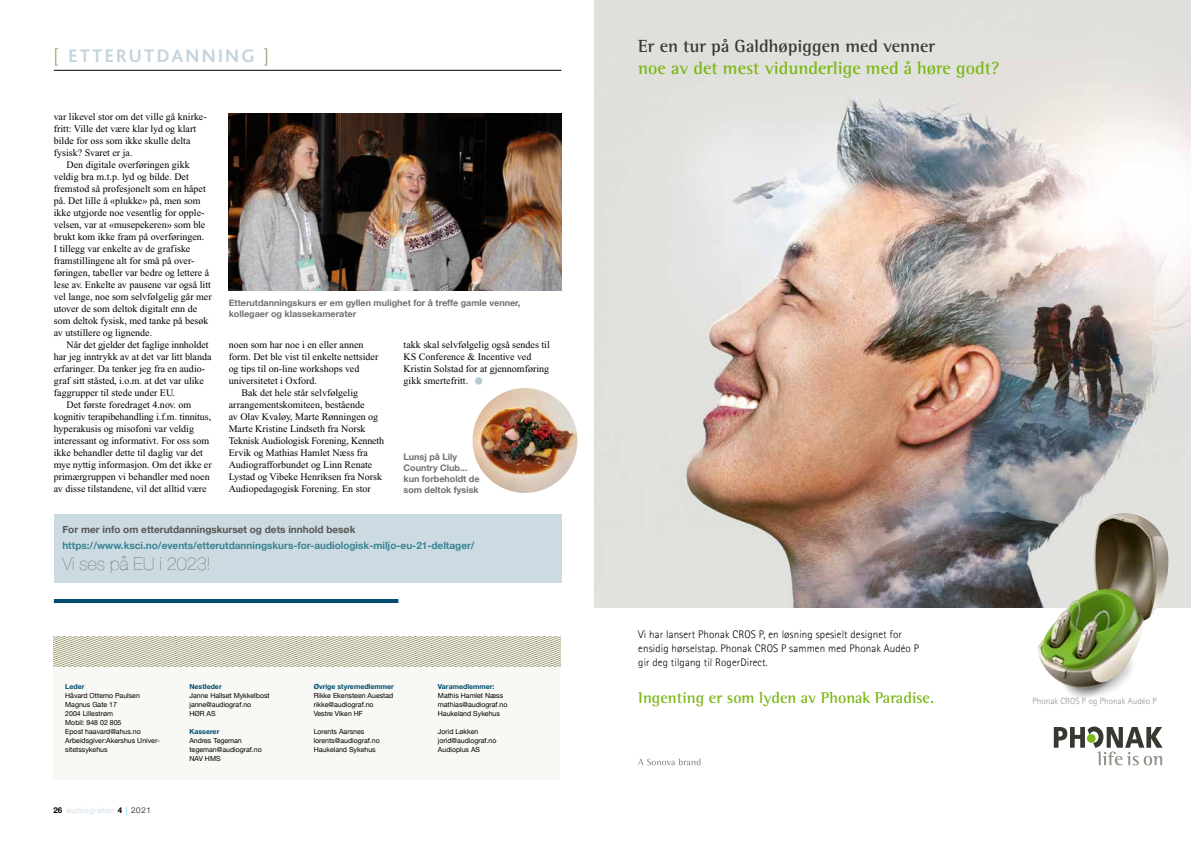
<style>
.page{position:relative;width:1191px;height:842px;background:#fff}
.page>*{position:absolute;margin:0;border:0;box-sizing:border-box;transform-origin:0 0}
.t1{font:700 45px "Times New Roman";color:#b4cad3}
.t2{font:700 19.1px "Bliss";letter-spacing:.12em;color:#c3d4de}
.t3{font:700 18px "Rotis Semifor Phonak";color:#7cb817}
.t4{font:700 18px "Rotis Semifor Phonak";color:#373830}
.t5{font:200 18px "Helvetica Neue";color:#555756}
.t6{font:700 16px "Rotis Semifor Phonak";color:#7cb817}
.t7{font:300 11px/14px "Rotis Sansfor Phonak";letter-spacing:.01em;color:#000}
.t8{font:10px/12px "Times New Roman";color:#000}
.t9{font:700 10px "Helvetica Neue";color:#3a8395}
.t10{font:700 10px "Helvetica Neue";color:#555756}
.t11{font:700 9px/11px "Helvetica Neue";color:#6f7070}
.t12{font:300 9px "Rotis Sansfor Phonak";letter-spacing:.01em;color:#929389}
.t13{font:300 8px "Helvetica Neue";letter-spacing:.085em;color:#c3d4de}
.t14{font:7px/9px "Helvetica Neue";color:#000}
.t15{font:700 7px "Helvetica Neue";color:#004d71}
.s1{font-family:"Helvetica Neue";font-weight:300;color:#a4a078}
.s2{font-weight:700;color:#000}
.s3{color:#21b8cf}
.s4{color:#000}
</style>
<div class="page">
<hr style="left:54px;top:70px;width:507px;height:1px;background:#000">
<img style="left:594px;top:0;width:597px;height:608px">
<img style="left:1014px;top:502px;width:165px;height:196px">
<svg style="left:1053px;top:726px;width:109px;height:39px"></svg>
<svg style="left:638px;top:759px;width:62px;height:6px"></svg>
<div style="left:54px;top:666px;width:506px;height:114px;background:#f8f8f4"></div>
<svg style="left:54px;top:637px;width:506px;height:29px;background:#d0ceba"></svg>
<div style="left:54px;top:514px;width:507px;height:69px;background:#ccdbe1"></div>
<hr style="left:54px;top:599px;width:344px;height:4px;background:#004d71">
<img style="left:229px;top:114px;width:332px;height:177px">
<img style="left:472px;top:388px;width:105px;height:105px;border-radius:52px">
<h2 class="t2" style="left:54px;top:46px;width:216px"><span class="s1">[</span> ETTERUTDANNING <span class="s1">]</span></h2>
<p class="t8" style="left:54px;top:111px;width:154px">var likevel stor om det ville gå knirke-</p>
<p class="t8" style="left:54px;top:123px;width:144px">fritt: Ville det være klar lyd og klart</p>
<p class="t8" style="left:54px;top:135px;width:138px">bilde for oss som ikke skulle delta</p>
<p class="t8" style="left:54px;top:147px;width:80px">fysisk? Svaret er ja.</p>
<p class="t8" style="left:67px;top:159px;width:124px">Den digitale overføringen gikk</p>
<p class="t8" style="left:54px;top:171px;width:136px">veldig bra m.t.p. lyd og bilde. Det</p>
<p class="t8" style="left:54px;top:183px;width:153px">fremstod så profesjonelt som en håpet</p>
<p class="t8" style="left:54px;top:195px;width:148px">på. Det lille å «plukke» på, men som</p>
<p class="t8" style="left:54px;top:207px;width:152px">ikke utgjorde noe vesentlig for opple-</p>
<p class="t8" style="left:54px;top:219px;width:153px">velsen, var at «musepekeren» som ble</p>
<p class="t8" style="left:54px;top:231px;width:152px">brukt kom ikke fram på overføringen.</p>
<p class="t8" style="left:54px;top:243px;width:138px">I tillegg var enkelte av de grafiske</p>
<p class="t8" style="left:54px;top:255px;width:141px">framstillingene alt for små på over-</p>
<p class="t8" style="left:54px;top:267px;width:157px">føringen, tabeller var bedre og lettere å</p>
<p class="t8" style="left:54px;top:279px;width:159px">lese av. Enkelte av pausene var også litt</p>
<p class="t8" style="left:54px;top:291px;width:159px">vel lange, noe som selvfølgelig går mer</p>
<p class="t8" style="left:54px;top:303px;width:145px">utover de som deltok digitalt enn de</p>
<p class="t8" style="left:54px;top:315px;width:156px">som deltok fysisk, med tanke på besøk</p>
<p class="t8" style="left:54px;top:327px;width:100px">av utstillere og lignende.</p>
<p class="t8" style="left:67px;top:339px;width:143px">Når det gjelder det faglige innholdet</p>
<p class="t8" style="left:54px;top:351px;width:159px">har jeg inntrykk av at det var litt blanda</p>
<p class="t8" style="left:54px;top:363px;width:153px">erfaringer. Da tenker jeg fra en audio-</p>
<p class="t8" style="left:54px;top:375px;width:152px">graf sitt ståsted, i.o.m. at det var ulike</p>
<p class="t8" style="left:54px;top:387px;width:123px">faggrupper til stede under EU.</p>
<p class="t8" style="left:67px;top:399px;width:126px">Det første foredraget 4.nov. om</p>
<p class="t8" style="left:54px;top:411px;width:159px">kognitiv terapibehandling i.f.m. tinnitus,</p>
<p class="t8" style="left:54px;top:423px;width:142px">hyperakusis og misofoni var veldig</p>
<p class="t8" style="left:54px;top:435px;width:157px">interessant og informativt. For oss som</p>
<p class="t8" style="left:54px;top:447px;width:151px">ikke behandler dette til daglig var det</p>
<p class="t8" style="left:54px;top:459px;width:159px">mye nyttig informasjon. Om det ikke er</p>
<p class="t8" style="left:54px;top:471px;width:157px">primærgruppen vi behandler med noen</p>
<p class="t8" style="left:54px;top:483px;width:154px">av disse tilstandene, vil det alltid være</p>
<p class="t11" style="left:229px;top:297px;width:293px">Etterutdanningskurs er em gyllen mulighet for å treffe gamle venner, kollegaer og klassekamerater</p>
<p class="t8" style="left:229px;top:339px;width:136px">noen som har noe i en eller annen</p>
<p class="t8" style="left:229px;top:351px;width:151px">form. Det ble vist til enkelte nettsider</p>
<p class="t8" style="left:229px;top:363px;width:132px">og tips til on-line workshops ved</p>
<p class="t8" style="left:229px;top:375px;width:90px">universitetet i Oxford.</p>
<p class="t8" style="left:241px;top:387px;width:118px">Bak det hele står selvfølgelig</p>
<p class="t8" style="left:229px;top:399px;width:137px">arrangementskomiteen, bestående</p>
<p class="t8" style="left:229px;top:411px;width:151px">av Olav Kvaløy, Marte Rønningen og</p>
<p class="t8" style="left:229px;top:423px;width:138px">Marte Kristine Lindseth fra Norsk</p>
<p class="t8" style="left:229px;top:435px;width:157px">Teknisk Audiologisk Forening, Kenneth</p>
<p class="t8" style="left:229px;top:447px;width:141px">Ervik og Mathias Hamlet Næss fra</p>
<p class="t8" style="left:229px;top:459px;width:145px">Audiografforbundet og Linn Renate</p>
<p class="t8" style="left:229px;top:471px;width:155px">Lystad og Vibeke Henriksen fra Norsk</p>
<p class="t8" style="left:229px;top:483px;width:144px">Audiopedagogisk Forening. En stor</p>
<p class="t8" style="left:403px;top:339px;width:148px">takk skal selvfølgelig også sendes til<br>KS Conference &amp; Incentive ved<br>Kristin Solstad for at gjennomføring gikk smertefritt.</p>
<h1 class="t1" style="left:473px;top:344px;width:13px">.</h1>
<p class="t11" style="left:403px;top:451px;width:77px">Lunsj på Lily<br>Country Club... kun forbeholdt de som deltok fysisk</p>
<p class="t10" style="left:62px;top:521px;width:294px">For mer info om etterutdanningskurset og dets innhold besøk</p>
<p class="t9" style="left:62px;top:537px;width:414px">https://www.ksci.no/events/etterutdanningskurs-for-audiologisk-miljo-eu-21-deltager/</p>
<h3 class="t5" style="left:62px;top:550px;width:149px">Vi ses på EU i 2023!</h3>
<p class="t15" style="left:65px;top:681px;width:21px">Leder</p>
<p class="t14" style="left:65px;top:691px;width:96px">Håvard Ottemo Paulsen<br>Magnus Gate 17<br>2004 Lillestrøm<br>Mobil: 948 02 805<br>Epost haavard@ahus.no<br>Arbeidsgiver:Akershus Univer&shy;sitetssykehus</p>
<p class="t13" style="left:53px;top:804px;width:99px"><span class="s2">26</span> audiografen <span class="s2">4</span> <span class="s3">|</span> <span class="s4">2021</span></p>
<p class="t15" style="left:189px;top:681px;width:34px">Nestleder</p>
<p class="t14" style="left:189px;top:691px;width:82px">Janne Hallset Mykkelbost janne@audiograf.no<br>HØR AS</p>
<p class="t15" style="left:189px;top:726px;width:31px">Kasserer</p>
<p class="t14" style="left:189px;top:736px;width:74px">Andres Tegeman tegeman@audiograf.no<br>NAV HMS</p>
<p class="t15" style="left:314px;top:681px;width:82px">Øvrige styremedlemmer</p>
<p class="t14" style="left:314px;top:691px;width:81px">Rikke Ekensteen Auestad rikke@audiograf.no<br>Vestre Viken HF</p>
<p class="t14" style="left:314px;top:727px;width:68px">Lorents Aarsnes lorents@audiograf.no<br>Haukeland Sykehus</p>
<p class="t15" style="left:438px;top:681px;width:58px">Varamedlemmer:</p>
<p class="t14" style="left:438px;top:691px;width:71px">Mathis Hamlet Næss mathias@audiograf.no<br>Haukeland Sykehus</p>
<p class="t14" style="left:438px;top:727px;width:60px">Jorid Løkken jorid@audiograf.no<br>Audioplus AS</p>
<h3 class="t4" style="left:638px;top:35px;width:298px">Er en tur på Galdhøpiggen med venner</h3>
<h3 class="t3" style="left:638px;top:57px;width:363px">noe av det mest vidunderlige med å høre godt?</h3>
<p class="t7" style="left:638px;top:627px;width:282px">Vi har lansert Phonak CROS P, en løsning spesielt designet for ensidig hørselstap. Phonak CROS P sammen med Phonak Audéo P gir deg tilgang til RogerDirect.</p>
<h3 class="t6" style="left:638px;top:688px;width:297px">Ingenting er som lyden av Phonak Paradise.</h3>
<p class="t12" style="left:1032px;top:696px;width:126px">Phonak CROS P og Phonak Audéo P</p>
</div>
